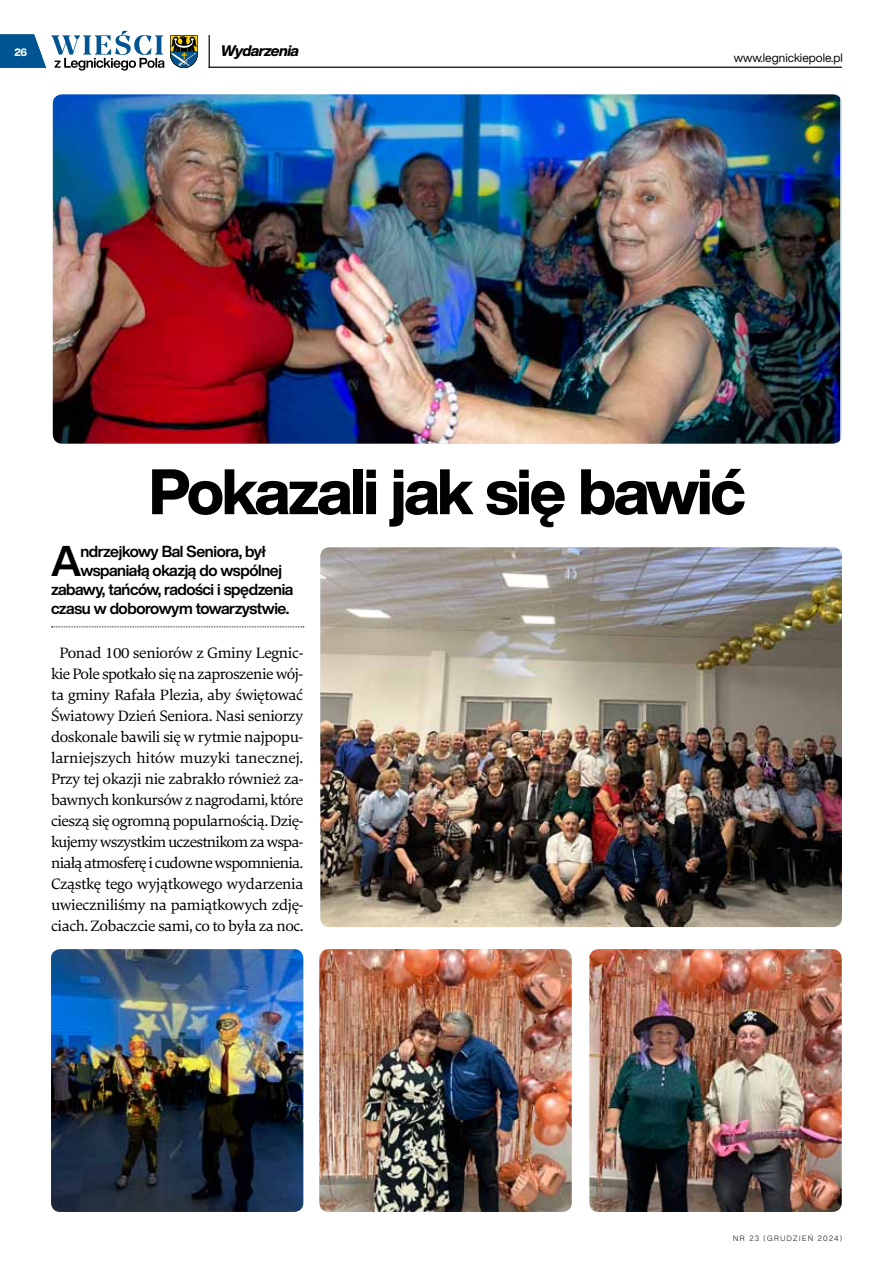
<style>
.page{position:relative;width:893px;height:1263px;background:#fff}
.page>*{position:absolute;margin:0;border:0;box-sizing:border-box;transform-origin:0 0}
.t1{font:800 63px "Helvetica Now Display";letter-spacing:-.035em;color:#000}
.t2{font:700 42.3px "Helvetica Now Display";color:#000}
.t3{font:15.75px/21px "Carat";letter-spacing:-.03em;color:#000;text-align:center}
.t4{font:700 15.75px "Helvetica Now Display";letter-spacing:-.025em;color:#000}
.t5{font:italic 700 expanded 15px "Helvetica Now Display";letter-spacing:-.035em;color:#000}
.t6{font:12px "Helvetica Now Display";color:#000}
.t7{font:800 10.5px "Helvetica Now Display";color:#fff}
.t8{font:300 7.5px "Helvetica Now Display";letter-spacing:.21em;color:#000}
</style>
<div class="page">
<svg style="left:0;top:31px;width:198px;height:40px"></svg>
<hr style="left:209px;top:35px;width:1px;height:33px;background:#000">
<hr style="left:209px;top:67px;width:633px;height:1px;background:#000">
<img style="left:51px;top:949px;width:252px;height:263px">
<img style="left:319px;top:949px;width:253px;height:263px">
<img style="left:589px;top:949px;width:253px;height:263px">
<img style="left:320px;top:547px;width:522px;height:380px">
<img style="left:53px;top:94px;width:787px;height:350px">
<svg style="left:51px;top:626px;width:253px;height:1px"></svg>
<p class="t7" style="left:14px;top:45px;width:14px">26</p>
<p class="t5" style="left:221px;top:40px;width:80px">Wydarzenia</p>
<p class="t6" style="left:734px;top:49px;width:111px">www.legnickiepole.pl</p>
<h1 class="t1" style="left:149px;top:448px;width:598px">Pokazali jak się bawić</h1>
<h2 class="t2" style="left:51px;top:532px;width:32px">A</h2>
<p class="t4" style="left:80px;top:540px;width:187px">ndrzejkowy Bal Seniora, był</p>
<p class="t4" style="left:80px;top:559px;width:203px">wspaniałą okazją do wspólnej</p>
<p class="t4" style="left:51px;top:578px;width:244px">zabawy, tańców, radości i spędzenia</p>
<p class="t4" style="left:51px;top:597px;width:240px">czasu w doborowym towarzystwie.</p>
<p class="t3" style="left:51px;top:642px;width:254px">Ponad 100 seniorów z Gminy Legnic&shy;kie Pole spotkało się na zaproszenie wój&shy;ta gminy Rafała Plezia, aby świętować Światowy Dzień Seniora. Nasi seniorzy doskonale bawili się w rytmie najpopu&shy;larniejszych hitów muzyki tanecznej.<br>Przy tej okazji nie zabrakło również za&shy;bawnych konkursów z nagrodami, które cieszą się ogromną popularnością. Dzię&shy;kujemy wszystkim uczestnikom za wspa&shy;niałą atmosferę i cudowne wspomnienia.<br>Cząstkę tego wyjątkowego wydarzenia uwieczniliśmy na pamiątkowych zdję&shy;ciach. Zobaczcie sami, co to była za noc.</p>
<p class="t8" style="left:733px;top:1233px;width:110px">NR 23 (GRUDZIEŃ 2024)</p>
</div>
